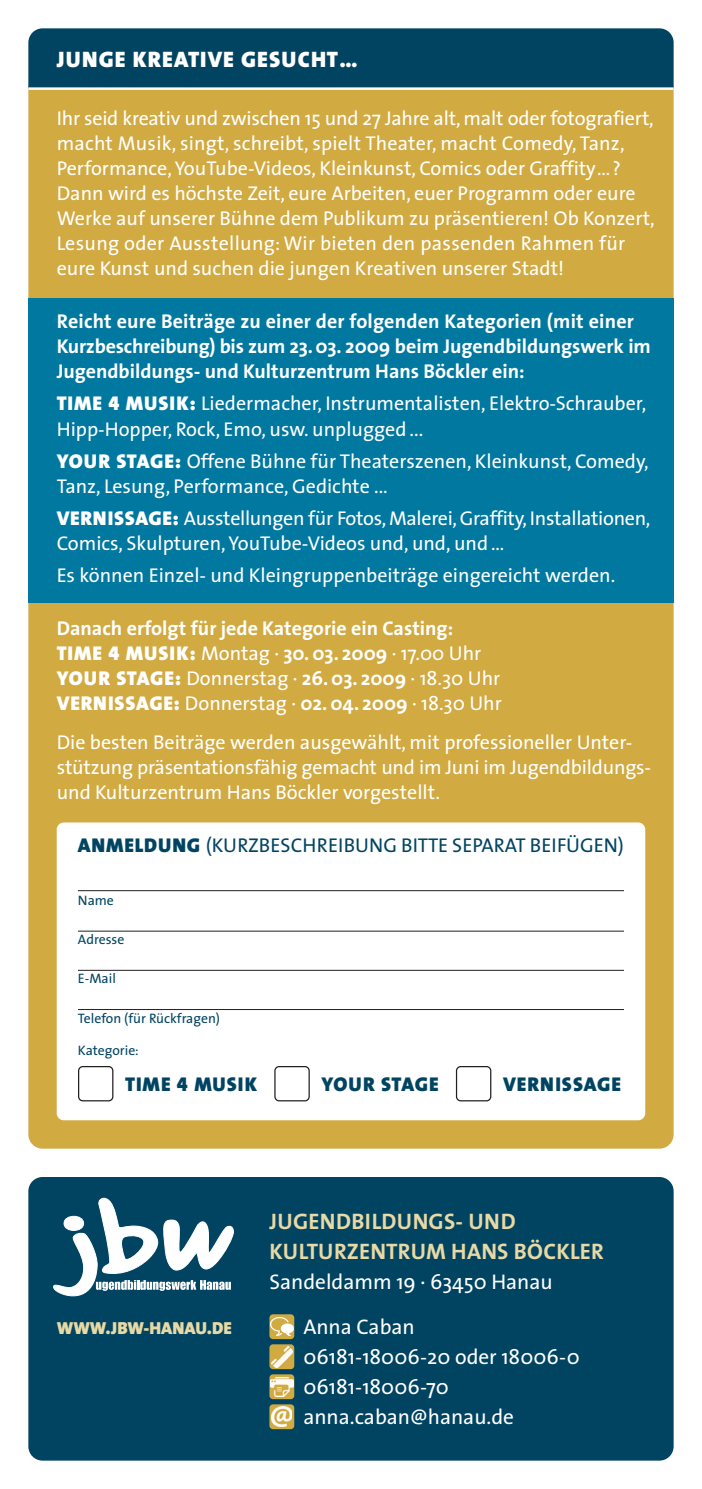
<style>
.page{position:relative;width:702px;height:1489px;background:#fff}
.page>*{position:absolute;margin:0;border:0;box-sizing:border-box;transform-origin:0 0}
.t1{font:700 22.5px/30px "The Sans";letter-spacing:.01em;color:#e9d9a4}
.t2{font:900 22.5px "The Sans";letter-spacing:.05em;color:#fff}
.t3{font:21.25px/30px "The Sans";color:#fff}
.t4{font:20px/25px "The Sans";color:#fff}
.t5{font:700 20px/25px "The Sans";color:#fff}
.t6{font:20px "The Sans";color:#004462}
.t7{font:900 20px "The Sans";letter-spacing:.05em;color:#004462}
.t8{font:900 20px "The Sans";letter-spacing:.03em;color:#004462}
.t9{font:900 17.5px "The Sans";color:#e9d9a4}
.t10{font:13.75px "The Sans";color:#004462}
.s1{font-weight:900}
.s2{font-family:"The Sans Black Expert"}
.s3{font-family:"The Sans Black Expert";font-weight:400}
.s4{font-weight:400}
</style>
<div class="page">
<div style="left:28px;top:74px;width:645px;height:1074px;background:#d2aa42;border-radius:14px"></div>
<div style="left:28px;top:28px;width:645px;height:59px;background:#004462"></div>
<div style="left:28px;top:1176px;width:645px;height:284px;background:#004462;border-radius:14px"></div>
<svg style="left:53px;top:1197px;width:181px;height:99px"></svg>
<div style="left:269px;top:1344px;width:25px;height:24px;background:#d2aa42;border-radius:4px"></div>
<img style="left:271px;top:1346px;width:21px;height:21px">
<div style="left:269px;top:1314px;width:25px;height:24px;background:#d2aa42;border-radius:4px"></div>
<img style="left:271px;top:1317px;width:22px;height:18px">
<svg style="left:269px;top:1374px;width:25px;height:24px"></svg>
<img style="left:271px;top:1377px;width:22px;height:19px">
<svg style="left:269px;top:1404px;width:25px;height:24px"></svg>
<img style="left:272px;top:1406px;width:20px;height:20px">
<hr style="left:28px;top:87px;width:645px;height:3px;background:#fff">
<div style="left:28px;top:298px;width:645px;height:304px;background:#0078a0"></div>
<div style="left:57px;top:822px;width:588px;height:298px;background:#fff;border-radius:7px"></div>
<hr style="left:78px;top:890px;width:546px;height:1px;background:#231f20">
<hr style="left:78px;top:930px;width:546px;height:1px;background:#231f20">
<hr style="left:78px;top:969px;width:546px;height:1px;background:#231f20">
<hr style="left:78px;top:1009px;width:546px;height:1px;background:#231f20">
<div style="left:456px;top:1065px;width:35px;height:36px;border:2px solid #231f20;border-radius:5px"></div>
<div style="left:274px;top:1065px;width:36px;height:36px;border:2px solid #231f20;border-radius:5px"></div>
<div style="left:78px;top:1065px;width:35px;height:36px;border:2px solid #231f20;border-radius:5px"></div>
<p class="t2" style="left:57px;top:50px;width:302px">JUNGE KREATIVE GESUCHT…</p>
<p class="t4" style="left:57px;top:108px;width:599px">Ihr seid kreativ und zwischen 15 und 27 Jahre alt, malt oder fotografiert, macht Musik, singt, schreibt, spielt Theater, macht Comedy, Tanz, Performance, YouTube-Videos, Kleinkunst, Comics oder Graffity…?<br>Dann wird es höchste Zeit, eure Arbeiten, euer Programm oder eure Werke auf unserer Bühne dem Publikum zu präsentieren! Ob Konzert, Lesung oder Ausstellung: Wir bieten den passenden Rahmen für eure Kunst und suchen die jungen Kreativen unserer Stadt!</p>
<p class="t5" style="left:57px;top:311px;width:595px">Reicht eure Beiträge zu einer der folgenden Kategorien (mit einer<br>Kurzbeschreibung) bis zum 23. 03. 2009 beim Jugendbildungswerk im<br>Jugendbildungs- und Kulturzentrum Hans Böckler ein:</p>
<p class="t4" style="left:57px;top:393px;width:591px"><span class="s1">TIME</span> <span class="s2">4</span> <span class="s1">MUSIK:</span> Liedermacher, Instrumentalisten, Elektro-Schrauber,<br>Hipp-Hopper, Rock, Emo, usw. unplugged ...</p>
<p class="t4" style="left:57px;top:450px;width:593px"><span class="s1">YOUR STAGE:</span> Offene Bühne für Theaterszenen, Kleinkunst, Comedy,<br>Tanz, Lesung, Performance, Gedichte ...</p>
<p class="t4" style="left:57px;top:507px;width:595px"><span class="s1">VERNISSAGE:</span> Ausstellungen für Fotos, Malerei, Graffity, Installationen,<br>Comics, Skulpturen, YouTube-Videos und, und, und …</p>
<p class="t4" style="left:57px;top:564px;width:560px">Es können Einzel- und Kleingruppenbeiträge eingereicht werden.</p>
<p class="t5" style="left:57px;top:618px;width:446px">Danach erfolgt für jede Kategorie ein Casting:<br><span class="s1">TIME</span> <span class="s3">4</span> <span class="s1">MUSIK:</span> <span class="s4">Montag ·</span> 30. 03. 2009 <span class="s4">· 17.00 Uhr </span><span class="s1">YOUR STAGE:</span> <span class="s4">Donnerstag ·</span> 26. 03. 2009 <span class="s4">· 18.30 Uhr </span><span class="s1">VERNISSAGE:</span> <span class="s4">Donnerstag ·</span> 02. 04. 2009 <span class="s4">· 18.30 Uhr</span></p>
<p class="t4" style="left:57px;top:732px;width:596px">Die besten Beiträge werden ausgewählt, mit professioneller Unter&shy;stützung präsentationsfähig gemacht und im Juni im Jugendbildungs&shy;und Kulturzentrum Hans Böckler vorgestellt.</p>
<p class="t6" style="left:78px;top:837px;width:547px"><span class="s1">ANMELDUNG</span> (KURZBESCHREIBUNG BITTE SEPARAT BEIFÜGEN)</p>
<p class="t10" style="left:78px;top:895px;width:37px">Name</p>
<p class="t10" style="left:78px;top:934px;width:48px">Adresse</p>
<p class="t10" style="left:78px;top:973px;width:39px">E-Mail</p>
<p class="t10" style="left:78px;top:1012px;width:144px">Telefon (für Rückfragen)</p>
<p class="t10" style="left:78px;top:1044px;width:62px">Kategorie:</p>
<p class="t7" style="left:125px;top:1076px;width:133px">TIME <span class="s3">4</span> MUSIK</p>
<p class="t8" style="left:321px;top:1076px;width:119px">YOUR STAGE</p>
<p class="t7" style="left:503px;top:1076px;width:120px">VERNISSAGE</p>
<p class="t1" style="left:269px;top:1208px;width:336px">JUGENDBILDUNGS- UND<br>KULTURZENTRUM HANS BÖCKLER</p>
<p class="t3" style="left:269px;top:1269px;width:285px">Sandeldamm 19 · 63450 Hanau</p>
<p class="t9" style="left:57px;top:1321px;width:177px">WWW.JBW-HANAU.DE</p>
<p class="t3" style="left:303px;top:1314px;width:278px">Anna Caban<br>06181-18006-20 oder 18006-0<br>06181-18006-70 anna.caban@hanau.de</p>
</div>
